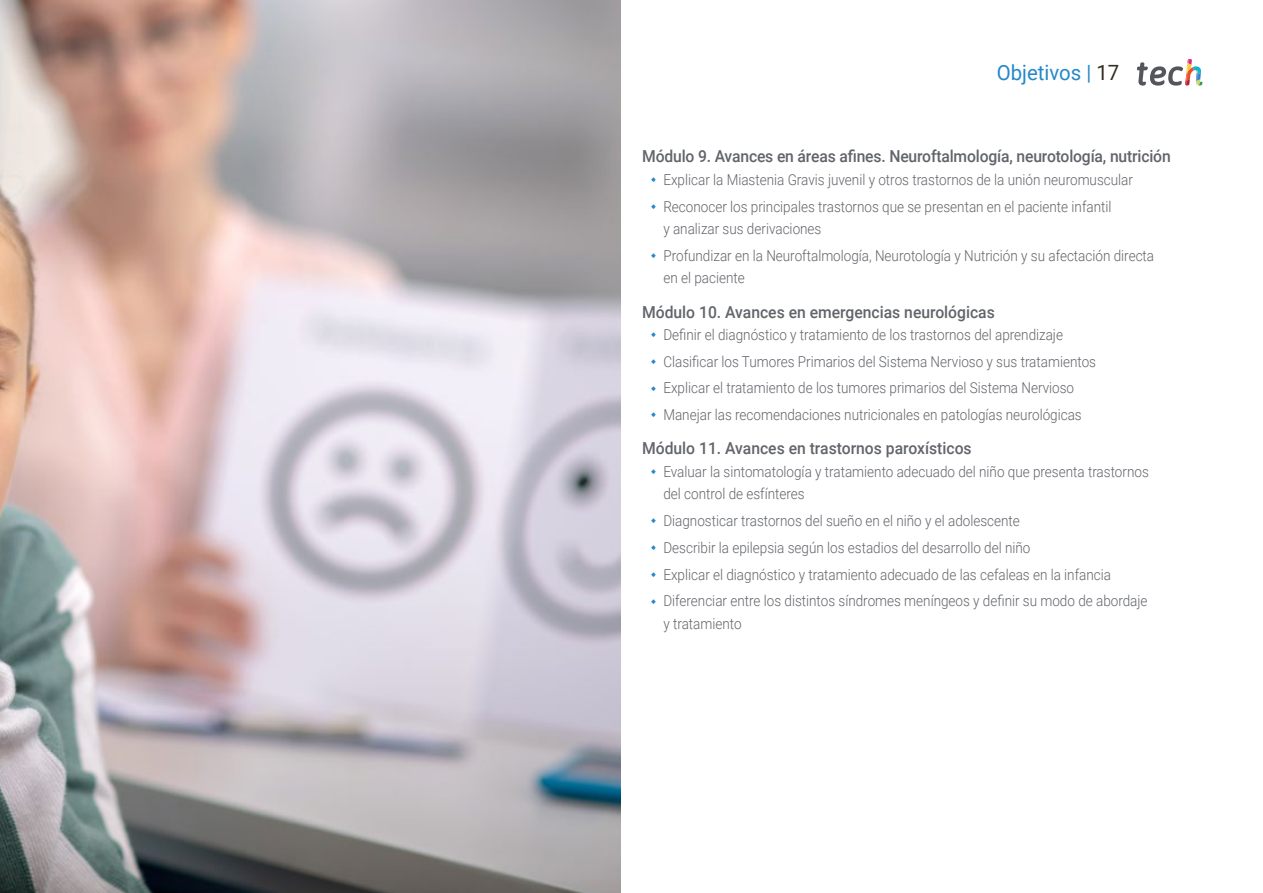
<style>
.page{position:relative;width:1263px;height:893px;background:#fff}
.page>*{position:absolute;margin:0;border:0;box-sizing:border-box;transform-origin:0 0}
.t1{font:21px "Roboto";color:#2488c9}
.t2{font:500 16.5px "Roboto";letter-spacing:-.01em;color:#61646a;scale:.95 1}
.t3{font:300 15px/26.7px "Roboto";color:#61646a;scale:.9 1}
.s1{color:#312e20}
</style>
<div class="page">
<img style="left:0;top:0;width:621px;height:893px">
<svg style="left:1137px;top:59px;width:65px;height:27px"></svg>
<h1 class="t1" style="left:997px;top:57px;width:124px">Objetivos | <span class="s1">17</span></h1>
<p class="t2" style="left:642px;top:145px;width:558px">Módulo 9. Avances en áreas afines. Neuroftalmología, neurotología, nutrición</p>
<p class="t3" style="left:663px;top:166px;width:523px">Explicar la Miastenia Gravis juvenil y otros trastornos de la unión neuromuscular<br>Reconocer los principales trastornos que se presentan en el paciente infantil</p>
<p class="t3" style="left:663px;top:215px;width:547px">y analizar sus derivaciones<br>Profundizar en la Neuroftalmología, Neurotología y Nutrición y su afectación directa</p>
<p class="t3" style="left:663px;top:264px;width:92px">en el paciente</p>
<p class="t2" style="left:642px;top:300px;width:373px">Módulo 10. Avances en emergencias neurológicas</p>
<p class="t3" style="left:663px;top:321px;width:482px">Definir el diagnóstico y tratamiento de los trastornos del aprendizaje Clasificar los Tumores Primarios del Sistema Nervioso y sus tratamientos Explicar el tratamiento de los tumores primarios del Sistema Nervioso Manejar las recomendaciones nutricionales en patologías neurológicas</p>
<p class="t2" style="left:642px;top:437px;width:348px">Módulo 11. Avances en trastornos paroxísticos</p>
<p class="t3" style="left:663px;top:460px;width:541px;line-height:22.5px">Evaluar la sintomatología y tratamiento adecuado del niño que presenta trastornos del control de esfínteres</p>
<p class="t3" style="left:663px;top:507px;width:539px">Diagnosticar trastornos del sueño en el niño y el adolescente<br>Describir la epilepsia según los estadios del desarrollo del niño<br>Explicar el diagnóstico y tratamiento adecuado de las cefaleas en la infancia Diferenciar entre los distintos síndromes meníngeos y definir su modo de abordaje</p>
<p class="t3" style="left:663px;top:610px;width:88px">y tratamiento</p>
</div>
